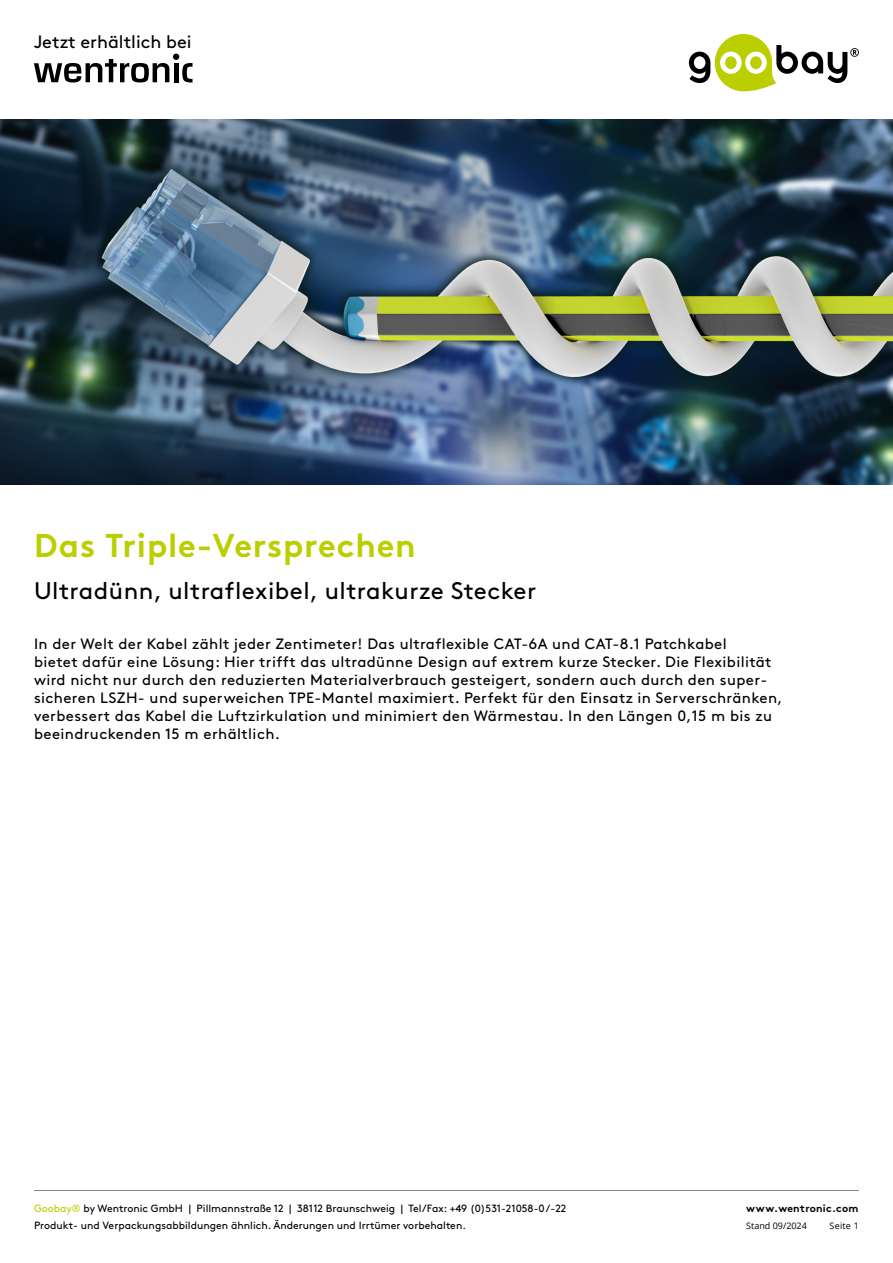
<style>
.page{position:relative;width:893px;height:1263px;background:#fff}
.page>*{position:absolute;margin:0;border:0;box-sizing:border-box;transform-origin:0 0}
.t1{font:700 33px "Brown";letter-spacing:.025em;color:#bbcf00}
.t2{font:24px "Brown";letter-spacing:.02em;color:#000}
.t3{font:18px "Brown";color:#000}
.t4{font:15px/18px "Brown";letter-spacing:.025em;color:#000}
.t5{font:10.5px/16.8px "Brown";color:#000}
.t6{font:700 10.5px "Brown";letter-spacing:.025em;color:#000}
.t7{font:9px "Open Sans";color:#000}
.s1{color:#bbcf00}
</style>
<div class="page">
<svg style="left:34px;top:54px;width:159px;height:28px"></svg>
<hr style="left:34px;top:1190px;width:825px;height:1px;background:#868786">
<svg style="left:689px;top:34px;width:170px;height:57px"></svg>
<img style="left:0;top:119px;width:893px;height:365px">
<p class="t3" style="left:34px;top:28px;width:159px">Jetzt erhältlich bei</p>
<h1 class="t1" style="left:34px;top:519px;width:383px">Das Triple-Versprechen</h1>
<h2 class="t2" style="left:34px;top:572px;width:504px">Ultradünn, ultraflexibel, ultrakurze Stecker</h2>
<p class="t4" style="left:34px;top:634px;width:750px">In der Welt der Kabel zählt jeder Zentimeter! Das ultraflexible CAT-6A und CAT-8.1 Patchkabel<br>bietet dafür eine Lösung: Hier trifft das ultradünne Design auf extrem kurze Stecker. Die Flexibilität wird nicht nur durch den reduzierten Materialverbrauch gesteigert, sondern auch durch den super&shy;sicheren LSZH- und superweichen TPE-Mantel maximiert. Perfekt für den Einsatz in Serverschränken, verbessert das Kabel die Luftzirkulation und minimiert den Wärmestau. In den Längen 0,15 m bis zu beeindruckenden 15 m erhältlich.</p>
<p class="t5" style="left:34px;top:1199px;width:534px"><span class="s1">Goobay®</span> by Wentronic GmbH | Pillmannstraße 12 | 38112 Braunschweig | Tel/Fax: +49 (0)531-21058-0 /-22<br>Produkt- und Verpackungsabbildungen ähnlich. Änderungen und Irrtümer vorbehalten.</p>
<p class="t6" style="left:746px;top:1199px;width:114px">www.wentronic.com</p>
<p class="t7" style="left:746px;top:1220px;width:62px">Stand 09/2024</p>
<p class="t7" style="left:830px;top:1219px;width:31px">Seite 1</p>
</div>
